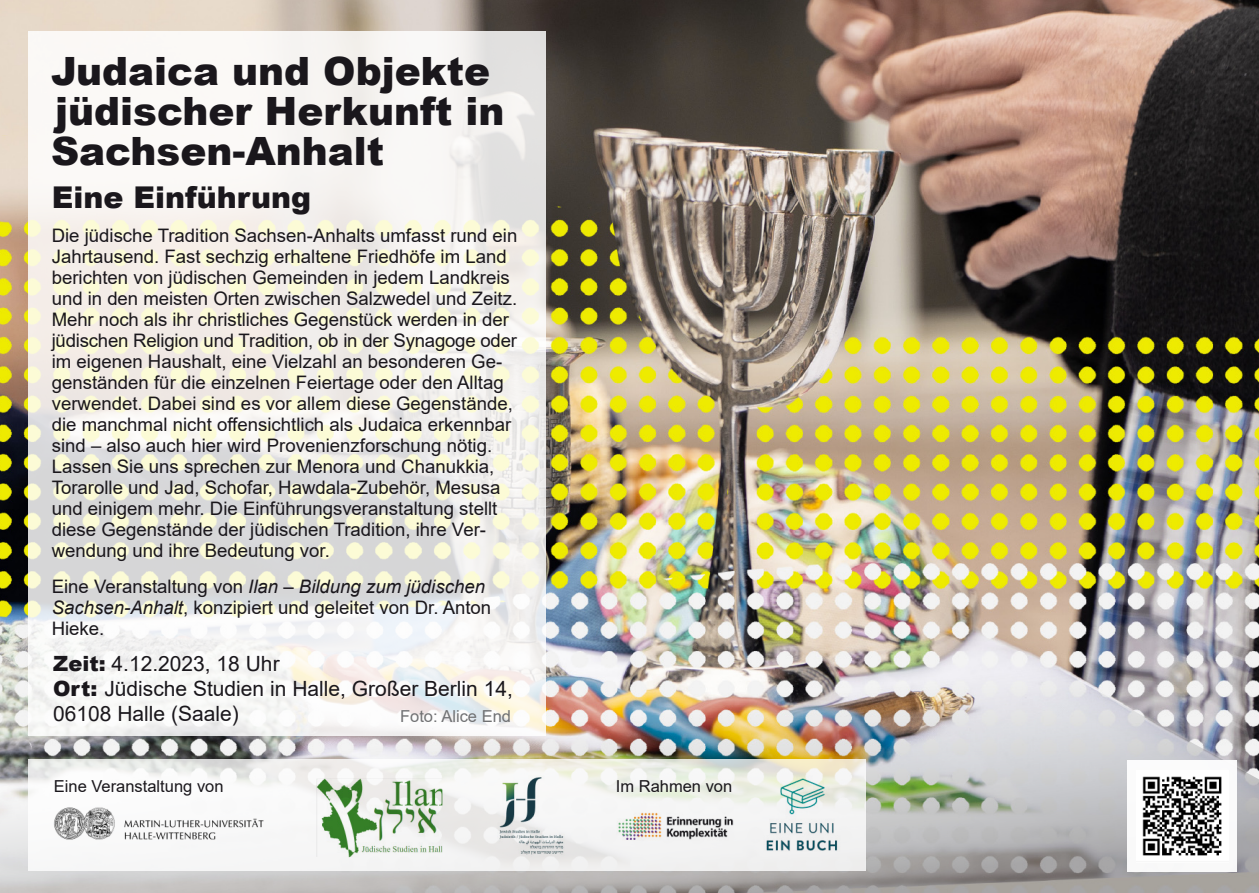
<style>
.page{position:relative;width:1259px;height:893px;background:#fff}
.page>*{position:absolute;margin:0;border:0;box-sizing:border-box;transform-origin:0 0}
.t1{font:900 39px/40.5px "Arial";color:#1a171c}
.t2{font:900 30px "Arial";color:#1a171c}
.t3{font:21px/25.2px "Arial";color:#1a171c}
.t4{font:18.6px/21px "Arial";color:#1a171c}
.t5{font:16.5px "Arial";color:#1a171c}
.t6{font:16.5px "Arial";color:#707173}
.s1{font-style:italic}
.s2{font-weight:900}
</style>
<div class="page">
<img style="left:0;top:0;width:1259px;height:628px">
<img style="left:0;top:628px;width:1259px;height:265px">
<svg style="left:28px;top:759px;width:838px;height:112px;fill:#f5f5f5"></svg>
<svg style="left:28px;top:31px;width:518px;height:705px"></svg>
<div style="left:1127px;top:760px;width:109px;height:112px;background:#fff"></div>
<img style="left:316px;top:778px;width:126px;height:81px">
<img style="left:497px;top:776px;width:67px;height:80px">
<img style="left:747px;top:759px;width:109px;height:110px">
<img style="left:611px;top:808px;width:133px;height:39px">
<img style="left:50px;top:803px;width:218px;height:42px">
<img style="left:1142px;top:776px;width:80px;height:80px">
<h1 class="t1" style="left:51px;top:50px;width:440px">Judaica und Objekte</h1>
<h1 class="t1" style="left:51px;top:90px;width:455px">jüdischer Herkunft in<br>Sachsen-Anhalt</h1>
<h2 class="t2" style="left:52px;top:175px;width:261px">Eine Einführung</h2>
<p class="t4" style="left:52px;top:225px;width:467px">Die jüdische Tradition Sachsen-Anhalts umfasst rund ein Jahrtausend. Fast sechzig erhaltene Friedhöfe im Land berichten von jüdischen Gemeinden in jedem Landkreis und in den meisten Orten zwischen Salzwedel und Zeitz.<br>Mehr noch als ihr christliches Gegenstück werden in der jüdischen Religion und Tradition, ob in der Synagoge oder im eigenen Haushalt, eine Vielzahl an besonderen Ge&shy;genständen für die einzelnen Feiertage oder den Alltag verwendet. Dabei sind es vor allem diese Gegenstände, die manchmal nicht offensichtlich als Judaica erkennbar sind – also auch hier wird Provenienzforschung nötig.<br>Lassen Sie uns sprechen zur Menora und Chanukkia, Torarolle und Jad, Schofar, Hawdala-Zubehör, Mesusa und einigem mehr. Die Einführungsveranstaltung stellt diese Gegenstände der jüdischen Tradition, ihre Ver&shy;wendung und ihre Bedeutung vor.</p>
<p class="t4" style="left:52px;top:576px;width:441px">Eine Veranstaltung von <span class="s1">Ilan – Bildung zum jüdischen<br>Sachsen-Anhalt</span>, konzipiert und geleitet von Dr. Anton<br>Hieke.</p>
<p class="t3" style="left:53px;top:651px;width:461px"><span class="s2">Zeit:</span> 4.12.2023, 18 Uhr<br><span class="s2">Ort:</span> Jüdische Studien in Halle, Großer Berlin 14,<br>06108 Halle (Saale)</p>
<p class="t6" style="left:400px;top:705px;width:112px">Foto: Alice End</p>
<p class="t5" style="left:54px;top:775px;width:171px">Eine Veranstaltung von</p>
<p class="t5" style="left:616px;top:775px;width:118px">Im Rahmen von</p>
</div>
